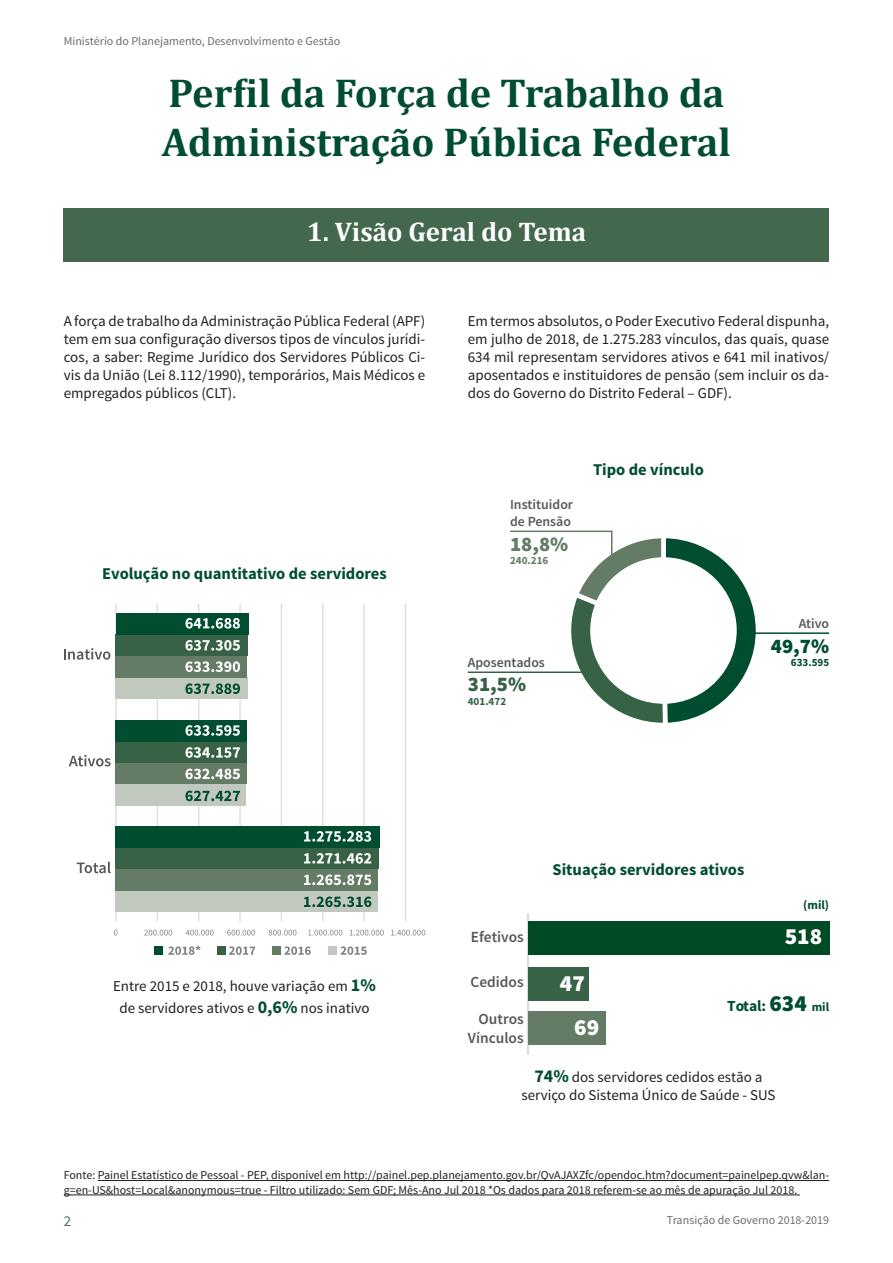
<style>
.page{position:relative;width:893px;height:1263px;background:#fff}
.page>*{position:absolute;margin:0;border:0;box-sizing:border-box;transform-origin:0 0}
.t1{font:700 40.5px/48.6px "Cambria";color:#014d2f}
.t2{font:700 27px "Cambria";color:#fff}
.t3{font:900 23.1px "Source Sans Pro";color:#fff}
.t4{font:900 20.7px "Source Sans Pro";color:#647c66}
.t5{font:900 20.7px "Source Sans Pro";color:#386246}
.t6{font:900 20.7px "Source Sans Pro";color:#014d2f}
.t7{font:700 16.5px "Source Sans Pro";color:#014d2f}
.t8{font:600 15.45px/18.5px "Source Sans Pro";color:#57585a;text-align:right}
.t9{font:700 15.45px "Source Sans Pro";letter-spacing:-.005em;color:#014d2f}
.t10{font:15px/18px "Source Sans Pro";color:#231f20;text-align:justify}
.t11{font:15px "Source Sans Pro";color:#4d6f55}
.t12{font:600 13.8px/16.6px "Source Sans Pro";color:#57585a}
.t13{font:700 12.3px "Source Sans Pro";color:#014d2f}
.t14{font:12px/14.4px "Source Sans Pro";color:#231f20}
.t15{font:12px "Source Sans Pro";color:#6c6d70}
.t16{font:700 11.1px "Source Sans Pro";color:#647c66}
.t17{font:700 11.1px "Source Sans Pro";color:#386246}
.t18{font:700 11.1px "Source Sans Pro";color:#014d2f}
.s1{font-weight:700;font-size:18px;color:#014d2f}
.s2{font-weight:900;font-size:23.1px}
.s3{font-size:12.3px}
</style>
<div class="page">
<div style="left:64px;top:208px;width:765px;height:53px;background:#44684e"></div>
<hr style="left:98px;top:1180px;width:731px;height:1px;background:#231f20">
<hr style="left:64px;top:1194px;width:736px;height:1px;background:#231f20">
<svg style="left:510px;top:530px;width:246px;height:193px"></svg>
<hr style="left:749px;top:632px;width:80px;height:2px;background:#014d2f">
<hr style="left:468px;top:671px;width:119px;height:2px;background:#386246">
<hr style="left:527px;top:913px;width:2px;height:142px;background:#dcdddf">
<div style="left:528px;top:921px;width:301px;height:33px;background:#004b26"></div>
<div style="left:528px;top:967px;width:61px;height:33px;background:#386246"></div>
<div style="left:528px;top:1011px;width:78px;height:34px;background:#647c66"></div>
<hr style="left:405px;top:604px;width:1px;height:317px;background:#dcdddf">
<hr style="left:363px;top:604px;width:2px;height:317px;background:#dcdddf">
<hr style="left:322px;top:604px;width:1px;height:317px;background:#dcdddf">
<hr style="left:281px;top:604px;width:1px;height:317px;background:#dcdddf">
<hr style="left:239px;top:604px;width:2px;height:317px;background:#dcdddf">
<hr style="left:198px;top:604px;width:1px;height:317px;background:#dcdddf">
<hr style="left:157px;top:604px;width:1px;height:317px;background:#dcdddf">
<hr style="left:115px;top:604px;width:2px;height:317px;background:#dcdddf">
<div style="left:154px;top:946px;width:9px;height:8px;background:#014d2f"></div>
<svg style="left:168px;top:945px;width:32px;height:10px"></svg>
<div style="left:217px;top:946px;width:9px;height:8px;background:#386246"></div>
<svg style="left:229px;top:946px;width:26px;height:9px"></svg>
<div style="left:272px;top:946px;width:9px;height:8px;background:#647c66"></div>
<svg style="left:284px;top:946px;width:27px;height:9px"></svg>
<div style="left:328px;top:946px;width:8px;height:8px;background:#c1c8be"></div>
<svg style="left:341px;top:946px;width:26px;height:9px"></svg>
<div style="left:116px;top:677px;width:132px;height:22px;background:#c1c8be"></div>
<div style="left:116px;top:784px;width:130px;height:21px;background:#c1c8be"></div>
<div style="left:116px;top:890px;width:262px;height:21px;background:#c1c8be"></div>
<div style="left:116px;top:656px;width:131px;height:21px;background:#647c66"></div>
<div style="left:116px;top:763px;width:131px;height:21px;background:#647c66"></div>
<div style="left:116px;top:869px;width:262px;height:21px;background:#647c66"></div>
<div style="left:116px;top:635px;width:132px;height:21px;background:#386246"></div>
<div style="left:116px;top:741px;width:131px;height:22px;background:#386246"></div>
<div style="left:116px;top:848px;width:263px;height:21px;background:#386246"></div>
<div style="left:116px;top:613px;width:133px;height:22px;background:#014d2f"></div>
<div style="left:116px;top:720px;width:131px;height:21px;background:#014d2f"></div>
<div style="left:116px;top:826px;width:264px;height:22px;background:#014d2f"></div>
<svg style="left:114px;top:930px;width:4px;height:5px"></svg>
<svg style="left:144px;top:930px;width:28px;height:5px"></svg>
<svg style="left:186px;top:930px;width:28px;height:5px"></svg>
<svg style="left:227px;top:930px;width:28px;height:5px"></svg>
<svg style="left:269px;top:930px;width:27px;height:5px"></svg>
<svg style="left:308px;top:930px;width:34px;height:5px"></svg>
<svg style="left:350px;top:930px;width:34px;height:5px"></svg>
<svg style="left:391px;top:930px;width:34px;height:5px"></svg>
<svg style="left:77px;top:862px;width:34px;height:11px"></svg>
<svg style="left:69px;top:755px;width:42px;height:11px"></svg>
<svg style="left:64px;top:648px;width:46px;height:12px"></svg>
<svg style="left:304px;top:896px;width:67px;height:11px"></svg>
<svg style="left:304px;top:874px;width:67px;height:11px"></svg>
<svg style="left:304px;top:853px;width:67px;height:11px"></svg>
<svg style="left:304px;top:831px;width:67px;height:11px"></svg>
<svg style="left:185px;top:791px;width:55px;height:10px"></svg>
<svg style="left:185px;top:769px;width:55px;height:10px"></svg>
<svg style="left:185px;top:747px;width:55px;height:11px"></svg>
<svg style="left:185px;top:725px;width:55px;height:11px"></svg>
<svg style="left:185px;top:683px;width:55px;height:11px"></svg>
<svg style="left:185px;top:661px;width:55px;height:11px"></svg>
<svg style="left:185px;top:640px;width:55px;height:11px"></svg>
<svg style="left:185px;top:618px;width:55px;height:11px"></svg>
<p class="t15" style="left:64px;top:34px;width:278px">Ministério do Planejamento, Desenvolvimento e Gestão</p>
<h1 class="t1" style="left:162px;top:68px;width:571px">Perfil da Força de Trabalho da<br>Administração Pública Federal</h1>
<h2 class="t2" style="left:307px;top:213px;width:281px">1. Visão Geral do Tema</h2>
<p class="t10" style="left:64px;top:312px;width:363px">A força de trabalho da Administração Pública Federal (APF) tem em sua configuração diversos tipos de vínculos jurídi&shy;cos, a saber: Regime Jurídico dos Servidores Públicos Ci&shy;vis da União (Lei 8.112/1990), temporários, Mais Médicos e empregados públicos (CLT).</p>
<p class="t7" style="left:102px;top:563px;width:286px">Evolução no quantitativo de servidores</p>
<p class="t10" style="left:468px;top:312px;width:363px">Em termos absolutos, o Poder Executivo Federal dispunha, em julho de 2018, de 1.275.283 vínculos, das quais, quase 634 mil representam servidores ativos e 641 mil inativos/ aposentados e instituidores de pensão (sem incluir os da&shy;dos do Governo do Distrito Federal – GDF).</p>
<p class="t12" style="left:510px;top:497px;width:65px">Instituidor de Pensão</p>
<h3 class="t4" style="left:510px;top:531px;width:60px">18,8%</h3>
<p class="t16" style="left:510px;top:553px;width:40px">240.216</p>
<p class="t7" style="left:593px;top:459px;width:112px">Tipo de vínculo</p>
<p class="t12" style="left:468px;top:654px;width:79px">Aposentados</p>
<h3 class="t5" style="left:468px;top:671px;width:60px">31,5%</h3>
<p class="t17" style="left:468px;top:694px;width:40px">401.472</p>
<p class="t12" style="left:799px;top:615px;width:32px">Ativo</p>
<h3 class="t6" style="left:771px;top:632px;width:60px">49,7%</h3>
<p class="t18" style="left:791px;top:655px;width:40px">633.595</p>
<p class="t10" style="left:113px;top:975px;width:264px;line-height:21.6px;text-align:center">Entre 2015 e 2018, houve variação em <span class="s1">1% </span>de servidores ativos e <span class="s1">0,6%</span> nos inativo</p>
<p class="t7" style="left:553px;top:859px;width:193px">Situação servidores ativos</p>
<p class="t13" style="left:803px;top:897px;width:27px">(mil)</p>
<p class="t8" style="left:471px;top:928px;width:54px">Efetivos</p>
<h3 class="t3" style="left:785px;top:921px;width:39px">518</h3>
<p class="t8" style="left:470px;top:973px;width:55px">Cedidos</p>
<h3 class="t3" style="left:560px;top:968px;width:26px">47</h3>
<p class="t8" style="left:468px;top:1010px;width:57px">Outros<br>Vínculos</p>
<p class="t9" style="left:727px;top:996px;width:103px">Total: <span class="s2">634</span> <span class="s3">mil</span></p>
<h3 class="t3" style="left:574px;top:1012px;width:26px">69</h3>
<p class="t10" style="left:521px;top:1068px;width:256px;text-align:center"><span class="s1">74%</span> dos servidores cedidos estão a serviço do Sistema Único de Saúde - SUS</p>
<p class="t14" style="left:64px;top:1168px;width:767px">Fonte: Painel Estatístico de Pessoal - PEP, disponível em http://painel.pep.planejamento.gov.br/QvAJAXZfc/opendoc.htm?document=painelpep.qvw&amp;lan&shy;g=en-US&amp;host=Local&amp;anonymous=true - Filtro utilizado: Sem GDF; Mês-Ano Jul 2018 *Os dados para 2018 referem-se ao mês de apuração Jul 2018.</p>
<p class="t11" style="left:64px;top:1212px;width:9px">2</p>
<p class="t15" style="left:667px;top:1212px;width:164px">Transição de Governo 2018-2019</p>
</div>
